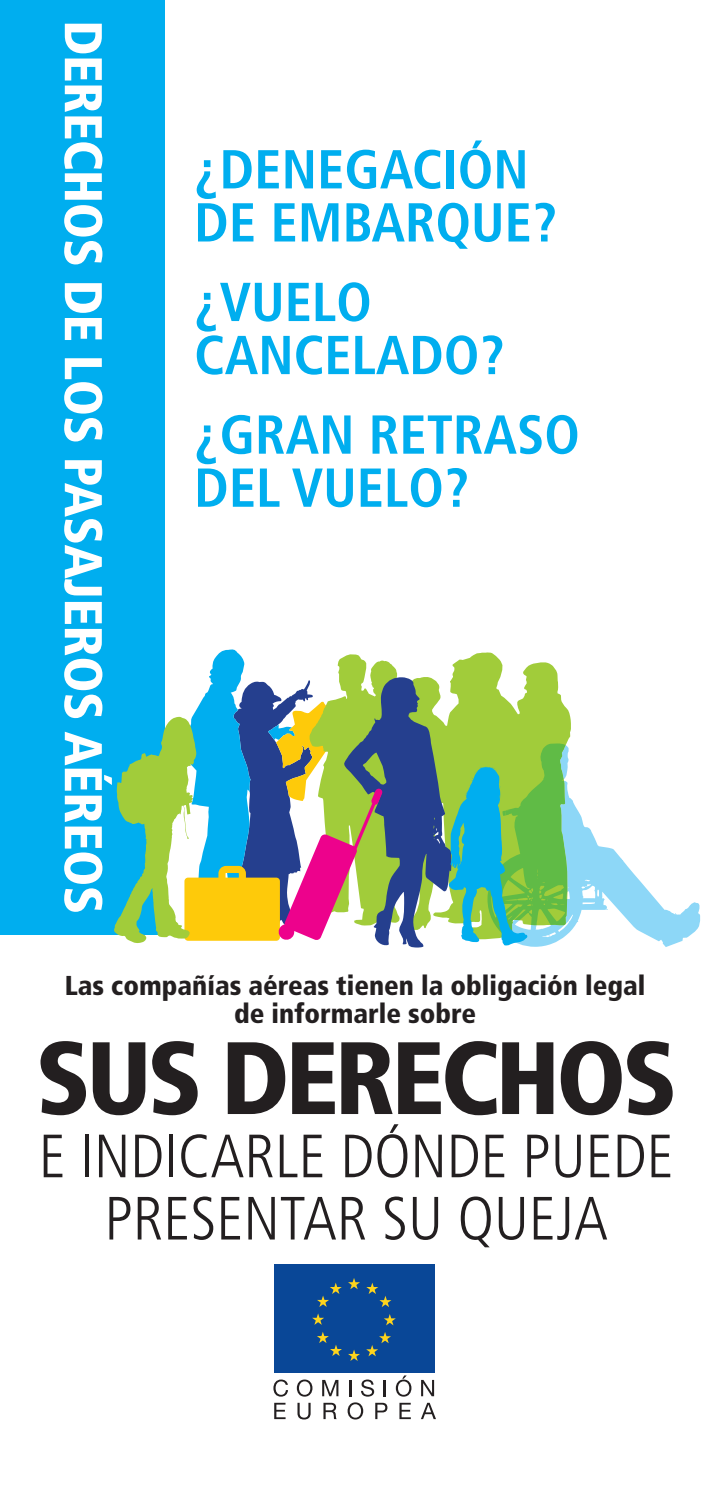
<style>
.page{position:relative;width:709px;height:1489px;background:#fff}
.page>*{position:absolute;margin:0;border:0;box-sizing:border-box;transform-origin:0 0}
.t1{font:900 condensed 102.75px "Frutiger LT Std";letter-spacing:-.04em;color:#231f20}
.t2{font:300 condensed 61px/62.2px "Frutiger LT Std";color:#231f20;text-align:center}
.t3{font:700 condensed 54.75px/53px "Frutiger LT Std";color:#00aeef}
.t4{font:900 condensed 53px "Frutiger LT Std";letter-spacing:-.01em;color:#fff}
.t5{font:900 condensed 27.25px/28px "Frutiger LT Std";color:#231f20;text-align:center}
</style>
<div class="page">
<div style="left:0;top:0;width:164px;height:934px;background:#00aeef"></div>
<svg style="left:114px;top:649px;width:586px;height:298px"></svg>
<div style="left:274px;top:1264px;width:160px;height:108px;background:#094797"></div>
<svg style="left:348px;top:1278px;width:12px;height:11px"></svg>
<svg style="left:348px;top:1349px;width:12px;height:11px"></svg>
<svg style="left:317px;top:1332px;width:25px;height:23px"></svg>
<svg style="left:312px;top:1313px;width:12px;height:11px"></svg>
<svg style="left:317px;top:1282px;width:25px;height:24px"></svg>
<svg style="left:366px;top:1282px;width:25px;height:24px"></svg>
<svg style="left:384px;top:1314px;width:12px;height:11px"></svg>
<svg style="left:366px;top:1332px;width:25px;height:24px"></svg>
<svg style="left:273px;top:1379px;width:15px;height:17px"></svg>
<svg style="left:297px;top:1379px;width:15px;height:17px"></svg>
<svg style="left:322px;top:1379px;width:16px;height:17px"></svg>
<svg style="left:349px;top:1380px;width:2px;height:16px"></svg>
<svg style="left:361px;top:1379px;width:13px;height:17px"></svg>
<svg style="left:384px;top:1380px;width:2px;height:16px"></svg>
<svg style="left:396px;top:1375px;width:15px;height:21px"></svg>
<svg style="left:421px;top:1379px;width:13px;height:17px"></svg>
<svg style="left:274px;top:1402px;width:11px;height:16px"></svg>
<svg style="left:297px;top:1402px;width:13px;height:17px"></svg>
<svg style="left:323px;top:1402px;width:14px;height:16px"></svg>
<svg style="left:347px;top:1402px;width:16px;height:17px"></svg>
<svg style="left:375px;top:1402px;width:12px;height:16px"></svg>
<svg style="left:399px;top:1402px;width:12px;height:16px"></svg>
<svg style="left:421px;top:1402px;width:15px;height:16px"></svg>
<p class="t4" style="left:109px;top:20px;width:895px;rotate:90deg">DERECHOS DE LOS PASAJEROS AÉREOS</p>
<p class="t3" style="left:194px;top:146px;width:364px">¿DENEGACIÓN<br>DE EMBARQUE?</p>
<p class="t3" style="left:194px;top:278px;width:312px">¿VUELO<br>CANCELADO?</p>
<p class="t3" style="left:194px;top:411px;width:387px">¿GRAN RETRASO<br>DEL VUELO?</p>
<p class="t5" style="left:65px;top:973px;width:582px">Las compañías aéreas tienen la obligación legal de informarle sobre</p>
<h1 class="t1" style="left:36px;top:1028px;width:643px">SUS DERECHOS</h1>
<p class="t2" style="left:39px;top:1128px;width:636px">E INDICARLE DÓNDE PUEDE<br>PRESENTAR SU QUEJA</p>
</div>
